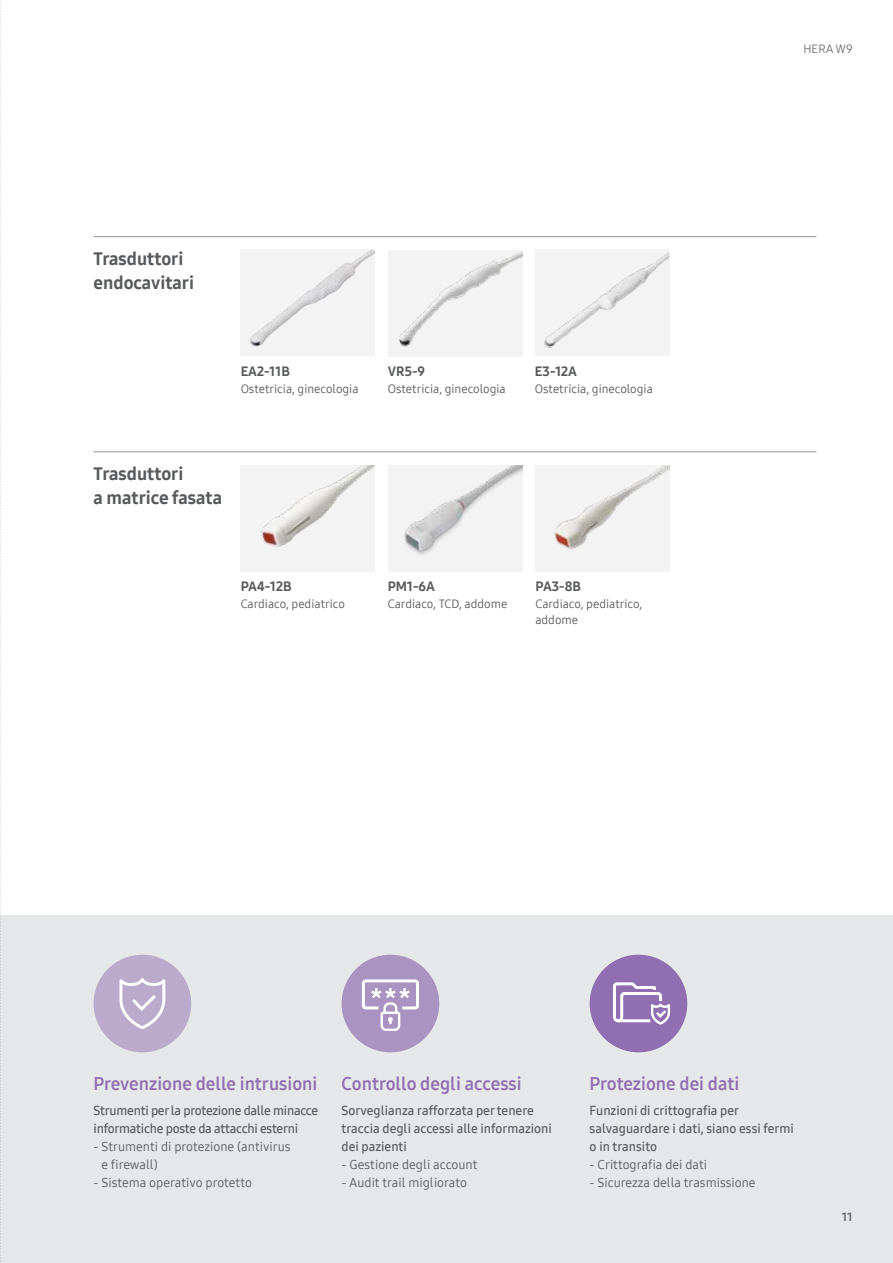
<style>
.page{position:relative;width:893px;height:1263px;background:#fff}
.page>*{position:absolute;margin:0;border:0;box-sizing:border-box;transform-origin:0 0}
.t1{font:18px "Samsung One 700";color:#8f6fb1}
.t2{font:18px/24px "Samsung One 800";color:#58595b}
.t3{font:13.5px "Samsung One 800";color:#58595b}
.t4{font:12.75px/18px "Samsung One 400";color:#58595b}
.t5{font:12.75px/18px "Samsung One 600";color:#58595b}
.t6{font:12.75px/18px "Samsung One 600";letter-spacing:-.02em;color:#58595b}
.t7{font:12px/16.5px "Samsung One 400";color:#58595b}
.t8{font:12px "Samsung One 400";color:#6d6e71}
.t9{font:12px "Samsung One 800";color:#6d6e71}
</style>
<div class="page">
<div style="left:0;top:915px;width:893px;height:348px;background:#e6e7e8"></div>
<img style="left:535px;top:249px;width:134px;height:106px">
<div style="left:241px;top:465px;width:134px;height:106px;background:#f3f3f3"></div>
<div style="left:388px;top:465px;width:134px;height:106px;background:#f3f3f3"></div>
<div style="left:535px;top:465px;width:134px;height:106px;background:#f3f3f3"></div>
<div style="left:241px;top:250px;width:134px;height:106px;background:#f3f3f3"></div>
<img style="left:261px;top:465px;width:114px;height:82px">
<img style="left:404px;top:465px;width:118px;height:90px">
<img style="left:554px;top:465px;width:115px;height:85px">
<hr style="left:94px;top:451px;width:722px;height:1px;background:#939598">
<hr style="left:94px;top:236px;width:722px;height:1px;background:#939598">
<img style="left:250px;top:250px;width:125px;height:97px">
<img style="left:389px;top:250px;width:134px;height:106px">
<div style="left:94px;top:955px;width:97px;height:97px;background:#baabcc;border-radius:50%"></div>
<svg style="left:119px;top:978px;width:47px;height:51px"></svg>
<div style="left:342px;top:955px;width:97px;height:97px;background:#a993c1;border-radius:50%"></div>
<div style="left:362px;top:979px;width:57px;height:30px;border:3px solid #fff;border-radius:2px"></div>
<svg style="left:368px;top:988px;width:44px;height:43px"></svg>
<div style="left:590px;top:955px;width:97px;height:97px;background:#8f6fb1;border-radius:50%"></div>
<svg style="left:613px;top:982px;width:57px;height:43px"></svg>
<svg style="left:0;top:1px;width:1px;height:1261px"></svg>
<h1 class="t2" style="left:94px;top:247px;width:102px">Trasduttori endocavitari</h1>
<p class="t3" style="left:241px;top:363px;width:51px">EA2-11B</p>
<p class="t7" style="left:241px;top:380px;width:119px">Ostetricia, ginecologia</p>
<h1 class="t2" style="left:94px;top:462px;width:130px">Trasduttori<br>a matrice fasata</h1>
<p class="t3" style="left:388px;top:363px;width:39px">VR5-9</p>
<p class="t7" style="left:388px;top:380px;width:119px">Ostetricia, ginecologia</p>
<p class="t3" style="left:535px;top:363px;width:44px">E3-12A</p>
<p class="t7" style="left:535px;top:380px;width:119px">Ostetricia, ginecologia</p>
<p class="t3" style="left:241px;top:577px;width:53px">PA4-12B</p>
<p class="t7" style="left:241px;top:595px;width:106px">Cardiaco, pediatrico</p>
<p class="t3" style="left:388px;top:577px;width:49px">PM1-6A</p>
<p class="t7" style="left:388px;top:595px;width:121px">Cardiaco, TCD, addome</p>
<p class="t3" style="left:535px;top:577px;width:47px">PA3-8B</p>
<p class="t7" style="left:535px;top:595px;width:108px">Cardiaco, pediatrico, addome</p>
<p class="t8" style="left:803px;top:40px;width:51px">HERA W9</p>
<h1 class="t1" style="left:94px;top:1071px;width:225px">Prevenzione delle intrusioni</h1>
<p class="t6" style="left:94px;top:1101px;width:226px">Strumenti per la protezione dalle minacce informatiche poste da attacchi esterni</p>
<p class="t4" style="left:101px;top:1137px;width:191px;text-indent:-8px">- Strumenti di protezione (antivirus e firewall)</p>
<p class="t4" style="left:94px;top:1173px;width:160px">- Sistema operativo protetto</p>
<h1 class="t1" style="left:342px;top:1071px;width:182px">Controllo degli accessi</h1>
<p class="t5" style="left:342px;top:1101px;width:212px">Sorveglianza rafforzata per tenere traccia degli accessi alle informazioni dei pazienti</p>
<p class="t4" style="left:342px;top:1155px;width:137px">- Gestione degli account</p>
<p class="t4" style="left:342px;top:1173px;width:127px">- Audit trail migliorato</p>
<h1 class="t1" style="left:590px;top:1071px;width:151px">Protezione dei dati</h1>
<p class="t5" style="left:590px;top:1101px;width:206px">Funzioni di crittografia per salvaguardare i dati, siano essi fermi o in transito</p>
<p class="t4" style="left:590px;top:1155px;width:119px">- Crittografia dei dati</p>
<p class="t4" style="left:590px;top:1173px;width:167px">- Sicurezza della trasmissione</p>
<p class="t9" style="left:842px;top:1208px;width:12px">11</p>
</div>
